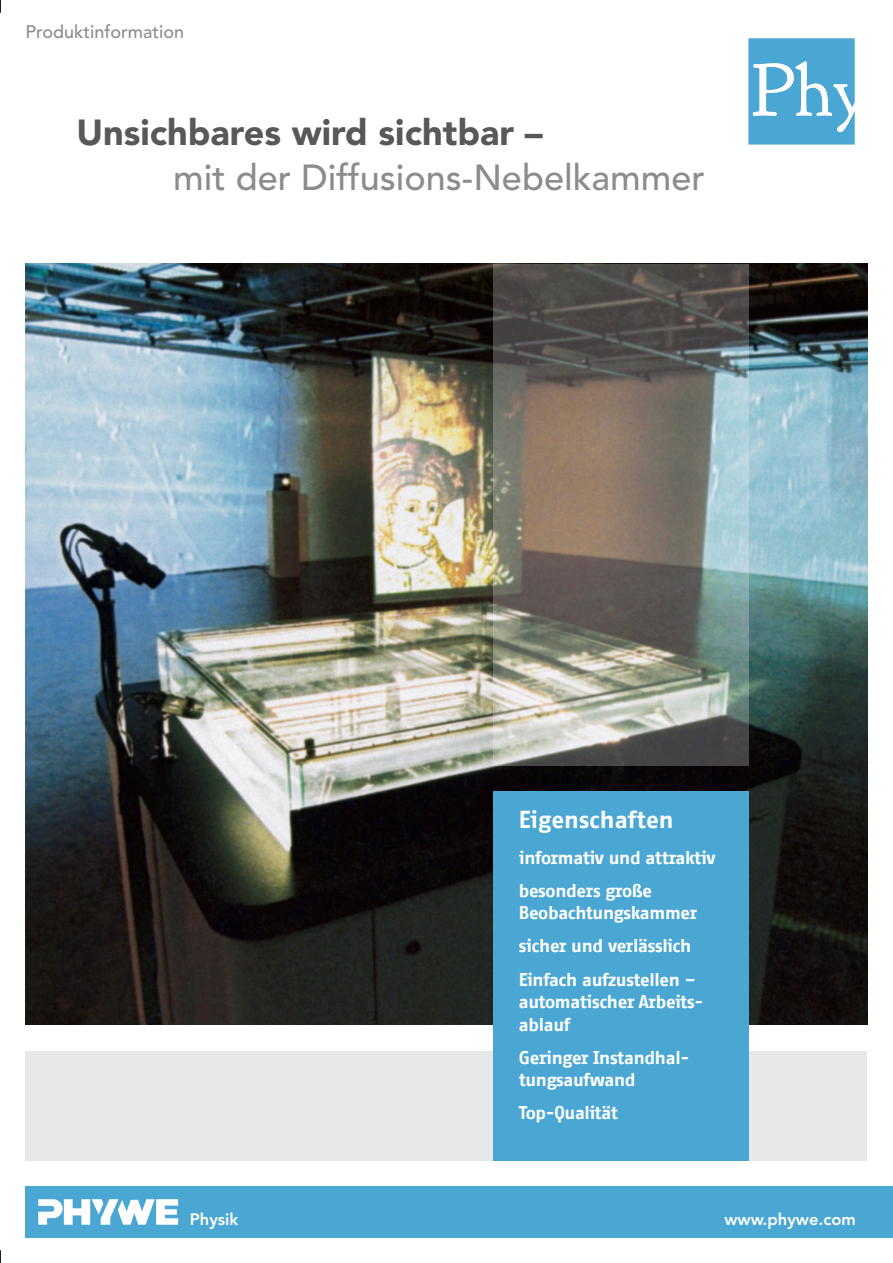
<style>
.page{position:relative;width:893px;height:1263px;background:#fff}
.page>*{position:absolute;margin:0;border:0;box-sizing:border-box;transform-origin:0 0}
.t1{font:500 36px "Avenir LT Std";color:#8a8c8f}
.t2{font:900 36px "Avenir LT Std";color:#57585a}
.t3{font:700 24px "Fago Office Sans CE";color:#fff}
.t4{font:700 18px/33.2px "Fago Office Sans CE";letter-spacing:-.02em;color:#fff}
.t5{font:500 18px "Avenir LT Std";color:#8a8c8f}
.t6{font:800 16.5px "Avenir LT Std";color:#fff}
</style>
<div class="page">
<div style="left:26px;top:1186px;width:867px;height:51px;background:#4aa7d4"></div>
<svg style="left:38px;top:1199px;width:140px;height:26px"></svg>
<svg style="left:748px;top:38px;width:107px;height:107px;background:#67b5da"></svg>
<img style="left:26px;top:264px;width:841px;height:761px">
<svg style="left:493px;top:264px;width:255px;height:501px;background:#7d7b73"></svg>
<div style="left:26px;top:1041px;width:841px;height:120px;background:#e6e7e9"></div>
<div style="left:26px;top:1025px;width:867px;height:25px;background:#fff"></div>
<div style="left:493px;top:791px;width:255px;height:370px;background:#4aa7d4"></div>
<svg style="left:0;top:0;width:1px;height:13px"></svg>
<svg style="left:0;top:1250px;width:1px;height:13px"></svg>
<p class="t5" style="left:26px;top:22px;width:160px">Produktinformation</p>
<h1 class="t2" style="left:77px;top:111px;width:468px">Unsichbares wird sichtbar –</h1>
<h1 class="t1" style="left:173px;top:156px;width:533px">mit der Diffusions-Nebelkammer</h1>
<h2 class="t3" style="left:519px;top:806px;width:156px">Eigenschaften</h2>
<p class="t4" style="left:519px;top:840px;width:198px">informativ und attraktiv besonders große</p>
<p class="t4" style="left:519px;top:896px;width:180px">Beobachtungskammer sicher und verlässlich<br>Einfach aufzustellen –</p>
<p class="t4" style="left:519px;top:990px;width:186px;line-height:22.5px">automatischer Arbeits&shy;ablauf</p>
<p class="t4" style="left:519px;top:1046px;width:172px;line-height:22.5px">Geringer Instandhal&shy;tungsaufwand</p>
<p class="t4" style="left:519px;top:1096px;width:101px">Top-Qualität</p>
<p class="t6" style="left:190px;top:1212px;width:50px">Physik</p>
<p class="t6" style="left:724px;top:1212px;width:133px">www.phywe.com</p>
</div>
